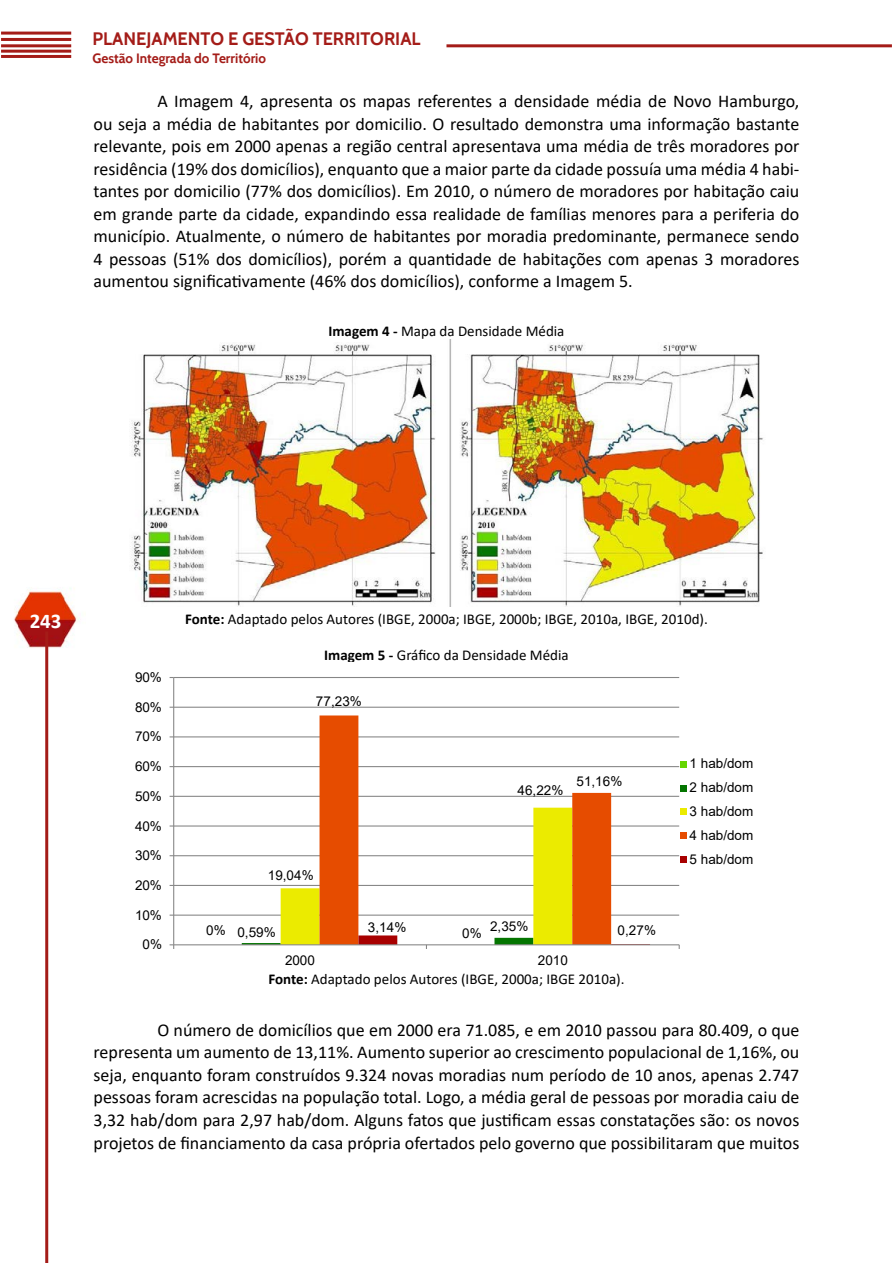
<style>
.page{position:relative;width:893px;height:1263px;background:#fff}
.page>*{position:absolute;margin:0;border:0;box-sizing:border-box;transform-origin:0 0}
.t1{font:700 21px "Calibri";color:#fff}
.t2{font:18px/22.5px "Calibri";color:#000;text-align:justify}
.t3{font:700 18px "Cabin";color:#a41c18}
.t4{font:17.25px "Arial";color:#000}
.t5{font:15px "Calibri";color:#000}
.t6{font:15px "Arial";color:#000}
.t7{font:13.5px/24px "Arial";letter-spacing:.005em;color:#000;text-align:justify}
.t8{font:700 13.5px "Cabin";color:#a41c18}
.s1{font-weight:700}
</style>
<div class="page">
<img style="left:14px;top:588px;width:65px;height:102px">
<hr style="left:45px;top:631px;width:3px;height:632px;background:#a41c18">
<hr style="left:446px;top:44px;width:446px;height:3px;background:#a41c18">
<hr style="left:1px;top:32px;width:70px;height:3px;background:#a41c18">
<hr style="left:1px;top:38px;width:70px;height:3px;background:#a41c18">
<hr style="left:1px;top:44px;width:70px;height:3px;background:#a41c18">
<hr style="left:1px;top:50px;width:70px;height:3px;background:#a41c18">
<hr style="left:1px;top:55px;width:70px;height:3px;background:#a41c18">
<img style="left:131px;top:339px;width:632px;height:268px">
<hr style="left:174px;top:914px;width:505px;height:2px;background:#868686">
<hr style="left:174px;top:885px;width:505px;height:1px;background:#868686">
<hr style="left:174px;top:855px;width:505px;height:1px;background:#868686">
<hr style="left:174px;top:825px;width:505px;height:1px;background:#868686">
<hr style="left:174px;top:796px;width:505px;height:1px;background:#868686">
<hr style="left:174px;top:766px;width:505px;height:1px;background:#868686">
<hr style="left:174px;top:736px;width:505px;height:1px;background:#868686">
<hr style="left:174px;top:707px;width:505px;height:1px;background:#868686">
<hr style="left:174px;top:677px;width:505px;height:1px;background:#868686">
<svg style="left:320px;top:715px;width:291px;height:93px"></svg>
<hr style="left:173px;top:677px;width:1px;height:268px;background:#868686">
<hr style="left:174px;top:944px;width:505px;height:1px;background:#868686">
<svg style="left:242px;top:808px;width:408px;height:141px"></svg>
<div style="left:680px;top:761px;width:7px;height:6px;background:#64d600"></div>
<div style="left:680px;top:785px;width:7px;height:6px;background:#047500"></div>
<div style="left:680px;top:808px;width:7px;height:7px;background:#ebeb00"></div>
<div style="left:680px;top:832px;width:7px;height:7px;background:#e64c00"></div>
<div style="left:680px;top:856px;width:7px;height:7px;background:#a80000"></div>
<p class="t3" style="left:92px;top:28px;width:330px">PLANEJAMENTO E GESTÃO TERRITORIAL</p>
<p class="t8" style="left:92px;top:50px;width:175px">Gestão Integrada do Território</p>
<p class="t2" style="left:94px;top:91px;width:707px;text-indent:64px">A Imagem 4, apresenta os mapas referentes a densidade média de Novo Hamburgo, ou seja a média de habitantes por domicilio. O resultado demonstra uma informação bastante relevante, pois em 2000 apenas a região central apresentava uma média de três moradores por residência (19% dos domicílios), enquanto que a maior parte da cidade possuía uma média 4 habi&shy;tantes por domicilio (77% dos domicílios). Em 2010, o número de moradores por habitação caiu em grande parte da cidade, expandindo essa realidade de famílias menores para a periferia do município. Atualmente, o número de habitantes por moradia predominante, permanece sendo 4 pessoas (51% dos domicílios), porém a quantidade de habitações com apenas 3 moradores aumentou significativamente (46% dos domicílios), conforme a Imagem 5.</p>
<p class="t4" style="left:279px;top:315px;width:301px">Imagem 4 - Mapa da Densidade Média</p>
<p class="t5" style="left:328px;top:320px;width:238px"><span class="s1">Imagem 4 -</span> Mapa da Densidade Média</p>
<p class="t1" style="left:30px;top:606px;width:33px">243</p>
<p class="t7" style="left:135px;top:665px;width:28px">90%</p>
<p class="t7" style="left:135px;top:695px;width:28px">80%</p>
<p class="t7" style="left:135px;top:724px;width:28px">70%</p>
<p class="t7" style="left:135px;top:754px;width:28px">60%</p>
<p class="t7" style="left:135px;top:784px;width:28px">50%</p>
<p class="t7" style="left:135px;top:814px;width:28px">40%</p>
<p class="t7" style="left:135px;top:843px;width:28px">30%</p>
<p class="t7" style="left:135px;top:873px;width:28px">20%</p>
<p class="t7" style="left:135px;top:903px;width:28px">10%</p>
<p class="t7" style="left:143px;top:932px;width:21px">0%</p>
<p class="t5" style="left:185px;top:608px;width:524px"><span class="s1">Fonte:</span> Adaptado pelos Autores (IBGE, 2000a; IBGE, 2000b; IBGE, 2010a, IBGE, 2010d).</p>
<p class="t5" style="left:324px;top:644px;width:246px"><span class="s1">Imagem 5 -</span> Gráfico da Densidade Média</p>
<p class="t7" style="left:316px;top:689px;width:47px">77,23%</p>
<p class="t7" style="left:268px;top:863px;width:47px">19,04%</p>
<p class="t7" style="left:517px;top:778px;width:47px">46,22%</p>
<p class="t7" style="left:576px;top:769px;width:47px">51,16%</p>
<p class="t7" style="left:490px;top:914px;width:40px">2,35%</p>
<p class="t7" style="left:368px;top:915px;width:40px">3,14%</p>
<p class="t7" style="left:618px;top:918px;width:40px">0,27%</p>
<p class="t7" style="left:206px;top:920px;width:71px">0% 0,59%</p>
<p class="t7" style="left:462px;top:921px;width:21px">0%</p>
<p class="t7" style="left:285px;top:948px;width:31px">2000</p>
<p class="t7" style="left:538px;top:948px;width:31px">2010</p>
<p class="t7" style="left:690px;top:752px;width:65px">1 hab/dom 2 hab/dom 3 hab/dom 4 hab/dom 5 hab/dom</p>
<p class="t5" style="left:268px;top:968px;width:358px"><span class="s1">Fonte:</span> Adaptado pelos Autores (IBGE, 2000a; IBGE 2010a).</p>
<p class="t2" style="left:94px;top:1019px;width:707px;text-indent:64px">O número de domicílios que em 2000 era 71.085, e em 2010 passou para 80.409, o que representa um aumento de 13,11%. Aumento superior ao crescimento populacional de 1,16%, ou seja, enquanto foram construídos 9.324 novas moradias num período de 10 anos, apenas 2.747 pessoas foram acrescidas na população total. Logo, a média geral de pessoas por moradia caiu de 3,32 hab/dom para 2,97 hab/dom. Alguns fatos que justificam essas constatações são: os novos projetos de financiamento da casa própria ofertados pelo governo que possibilitaram que muitos</p>
<p class="t6" style="left:219px;top:969px;width:401px"><span class="s1">Fonte:</span> Adaptado pelos Autores (IBGE, 200 a; IBGE 2010a)</p>
</div>
